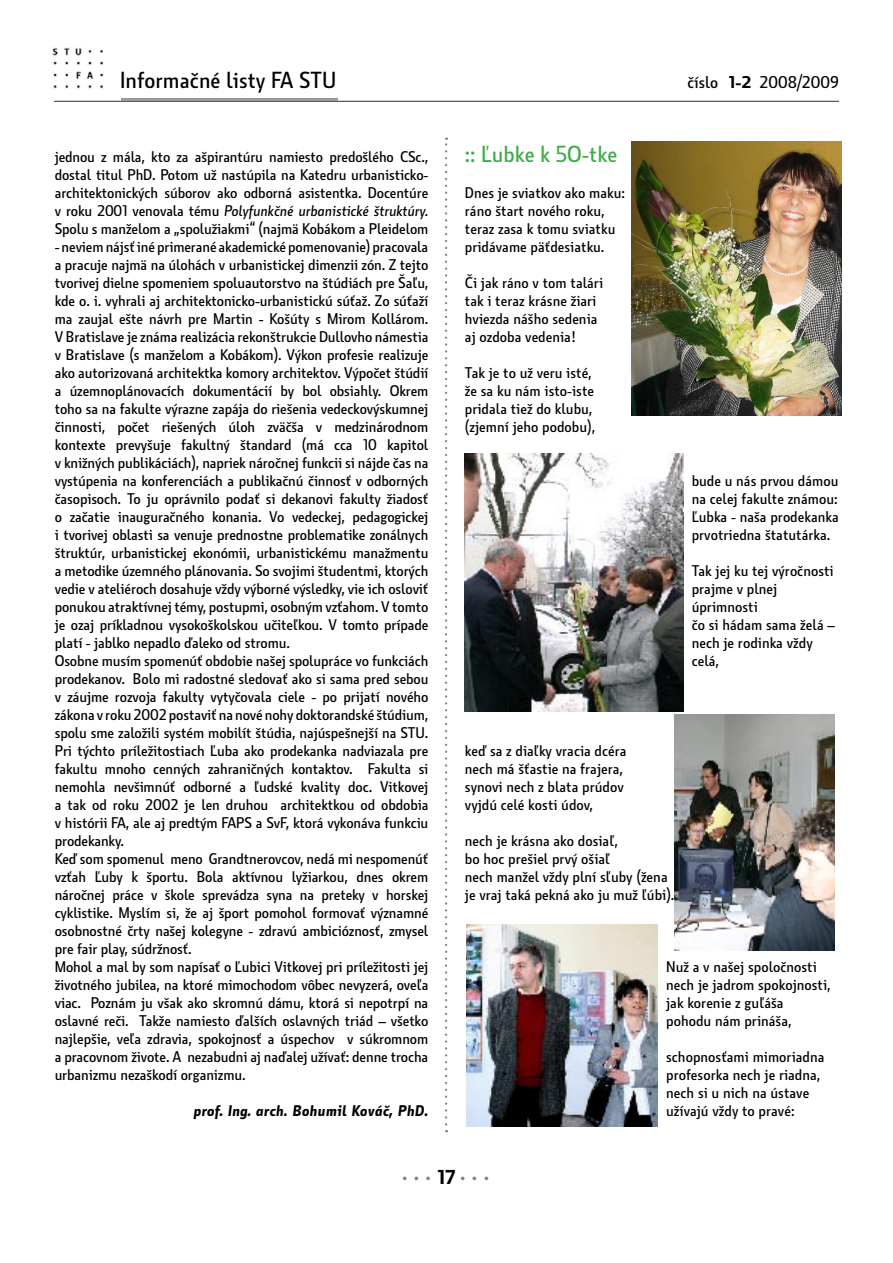
<style>
.page{position:relative;width:893px;height:1263px;background:#fff}
.page>*{position:absolute;margin:0;border:0;box-sizing:border-box;transform-origin:0 0}
.t1{font:22.5px "Botanika Demi CE";color:#000}
.t2{font:22.5px "Botanika Demi CE";color:#41ad49}
.t3{font:700 19.5px "Myriad Pro";color:#808284}
.t4{font:16.5px "Botanika Demi CE";color:#000}
.t5{font:15px/18px "Botanika Demi CE";letter-spacing:-.01em;color:#000}
.t6{font:italic 700 15px "Botanika Demi CE";letter-spacing:-.01em;color:#000}
.s1{font-weight:700}
.s2{font-style:italic}
.s3{font-family:"Botanika Demi CE";color:#000}
</style>
<div class="page">
<hr style="left:54px;top:101px;width:785px;height:1px;background:#464648">
<svg style="left:445px;top:138px;width:2px;height:986px"></svg>
<img style="left:52px;top:47px;width:52px;height:42px">
<hr style="left:122px;top:99px;width:216px;height:2px;background:#989a9d">
<img style="left:465px;top:454px;width:218px;height:257px">
<img style="left:466px;top:925px;width:192px;height:201px">
<img style="left:632px;top:142px;width:210px;height:274px">
<img style="left:675px;top:714px;width:160px;height:236px">
<h1 class="t1" style="left:120px;top:69px;width:218px">Informačné listy FA STU</h1>
<p class="t4" style="left:688px;top:75px;width:153px">číslo <span class="s1">1-2</span> 2008/2009</p>
<p class="t5" style="left:55px;top:149px;width:375px;text-align:justify">jednou z mála, kto za ašpirantúru namiesto predošlého CSc., dostal titul PhD. Potom už nastúpila na Katedru urbanisticko&shy;architektonických súborov ako odborná asistentka. Docentúre v roku 2001 venovala tému <span class="s2">Polyfunkčné urbanistické štruktúry.<br></span>Spolu s manželom a „spolužiakmi“ (najmä Kobákom a Pleidelom</p>
<p class="t5" style="left:55px;top:239px;width:375px">- neviem nájsť iné primerané akademické pomenovanie) pracovala a pracuje najmä na úlohách v urbanistickej dimenzii zón. Z tejto tvorivej dielne spomeniem spoluautorstvo na štúdiách pre Šaľu, kde o. i. vyhrali aj architektonicko-urbanistickú súťaž. Zo súťaží ma zaujal ešte návrh pre Martin - Košúty s Mirom Kollárom.<br>V Bratislave je známa realizácia rekonštrukcie Dullovho námestia v Bratislave (s manželom a Kobákom). Výkon profesie realizuje ako autorizovaná architektka komory architektov. Výpočet štúdií a územnoplánovacích dokumentácií by bol obsiahly. Okrem toho sa na fakulte výrazne zapája do riešenia vedeckovýskumnej činnosti, počet riešených úloh zväčša v medzinárodnom kontexte prevyšuje fakultný štandard (má cca 10 kapitol v knižných publikáciách), napriek náročnej funkcii si nájde čas na vystúpenia na konferenciách a publikačnú činnosť v odborných časopisoch. To ju oprávnilo podať si dekanovi fakulty žiadosť o začatie inauguračného konania. Vo vedeckej, pedagogickej i tvorivej oblasti sa venuje prednostne problematike zonálnych štruktúr, urbanistickej ekonómii, urbanistickému manažmentu a metodike územného plánovania. So svojimi študentmi, ktorých vedie v ateliéroch dosahuje vždy výborné výsledky, vie ich osloviť ponukou atraktívnej témy, postupmi, osobným vzťahom. V tomto je ozaj príkladnou vysokoškolskou učiteľkou. V tomto prípade platí - jablko nepadlo ďaleko od stromu.<br>Osobne musím spomenúť obdobie našej spolupráce vo funkciách prodekanov. Bolo mi radostné sledovať ako si sama pred sebou v záujme rozvoja fakulty vytyčovala ciele - po prijatí nového zákona v roku 2002 postaviť na nové nohy doktorandské štúdium, spolu sme založili systém mobilít štúdia, najúspešnejší na STU.<br>Pri týchto príležitostiach Ľuba ako prodekanka nadviazala pre fakultu mnoho cenných zahraničných kontaktov. Fakulta si nemohla nevšimnúť odborné a ľudské kvality doc. Vitkovej a tak od roku 2002 je len druhou architektkou od obdobia v histórii FA, ale aj predtým FAPS a SvF, ktorá vykonáva funkciu prodekanky.<br>Keď som spomenul meno Grandtnerovcov, nedá mi nespomenúť vzťah Ľuby k športu. Bola aktívnou lyžiarkou, dnes okrem náročnej práce v škole sprevádza syna na preteky v horskej cyklistike. Myslím si, že aj šport pomohol formovať významné osobnostné črty našej kolegyne - zdravú ambicióznosť, zmysel pre fair play, súdržnosť.<br>Mohol a mal by som napísať o Ľubici Vitkovej pri príležitosti jej životného jubilea, na ktoré mimochodom vôbec nevyzerá, oveľa viac. Poznám ju však ako skromnú dámu, ktorá si nepotrpí na oslavné reči. Takže namiesto ďalších oslavných triád – všetko najlepšie, veľa zdravia, spokojnosť a úspechov v súkromnom a pracovnom živote. A nezabudni aj naďalej užívať: denne trocha urbanizmu nezaškodí organizmu.</p>
<p class="t6" style="left:193px;top:1103px;width:236px">prof. Ing. arch. Bohumil Kováč, PhD.</p>
<h1 class="t2" style="left:465px;top:143px;width:154px">:: Ľubke k 5O-tke</h1>
<p class="t5" style="left:465px;top:185px;width:162px">Dnes je sviatkov ako maku: ráno štart nového roku, teraz zasa k tomu sviatku pridávame päťdesiatku.</p>
<p class="t5" style="left:465px;top:275px;width:140px">Či jak ráno v tom talári tak i teraz krásne žiari hviezda nášho sedenia aj ozdoba vedenia!</p>
<p class="t5" style="left:465px;top:365px;width:132px">Tak je to už veru isté, že sa ku nám isto-iste pridala tiež do klubu, (zjemní jeho podobu),</p>
<p class="t5" style="left:692px;top:473px;width:149px;text-align:justify">bude u nás prvou dámou na celej fakulte známou:<br>Ľubka - naša prodekanka prvotriedna štatutárka.</p>
<p class="t5" style="left:692px;top:563px;width:145px">Tak jej ku tej výročnosti prajme v plnej úprimnosti<br>čo si hádam sama želá – nech je rodinka vždy celá,</p>
<p class="t5" style="left:465px;top:743px;width:163px">keď sa z diaľky vracia dcéra nech má šťastie na frajera, synovi nech z blata prúdov vyjdú celé kosti údov,</p>
<p class="t5" style="left:465px;top:833px;width:211px">nech je krásna ako dosiaľ,<br>bo hoc prešiel prvý ošiaľ<br>nech manžel vždy plní sľuby (žena je vraj taká pekná ako ju muž ľúbi).</p>
<p class="t5" style="left:666px;top:959px;width:166px">Nuž a v našej spoločnosti nech je jadrom spokojnosti, jak korenie z guľáša pohodu nám prináša,</p>
<p class="t5" style="left:666px;top:1049px;width:160px">schopnosťami mimoriadna profesorka nech je riadna, nech si u nich na ústave užívajú vždy to pravé:</p>
<h2 class="t3" style="left:402px;top:1160px;width:88px">. . .<span class="s3">17</span>. . .</h2>
</div>
